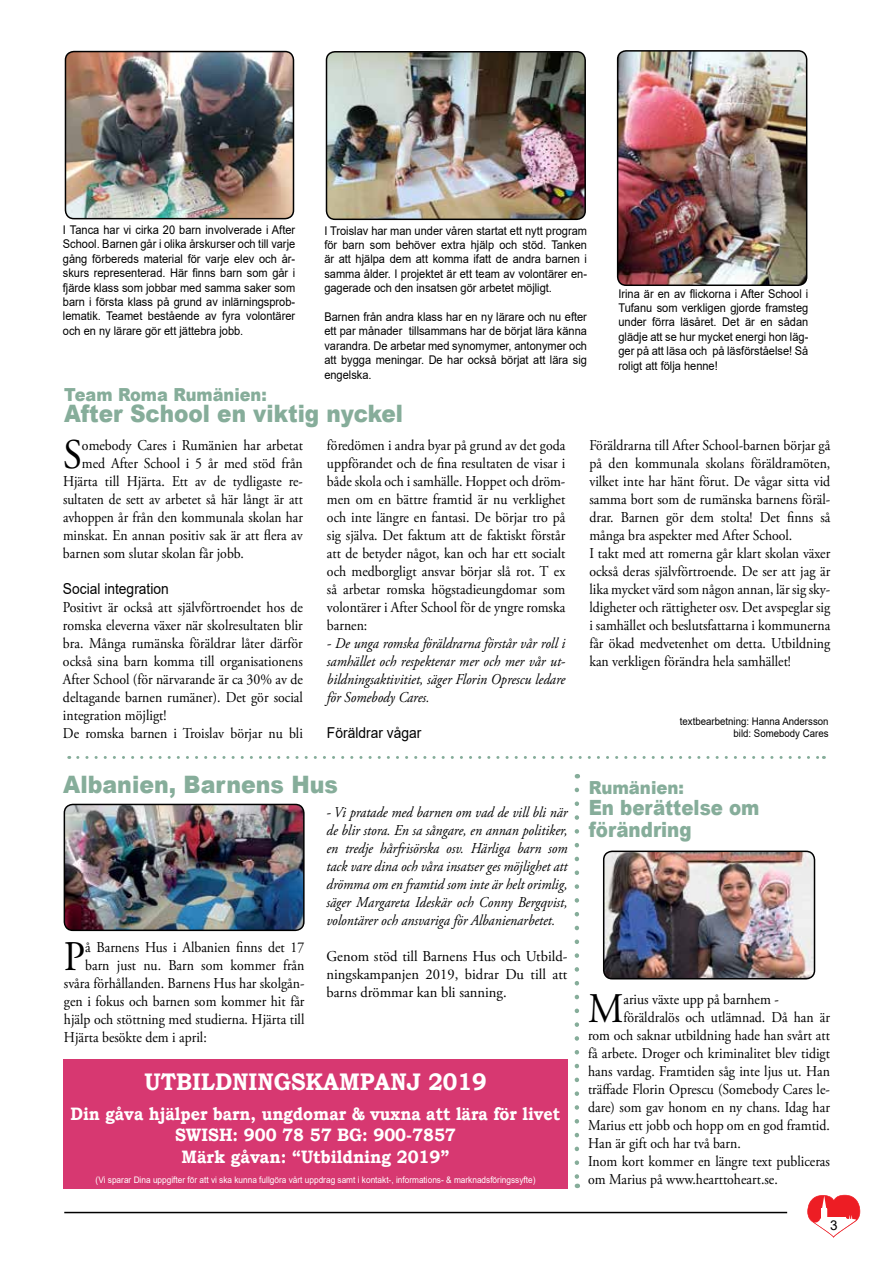
<style>
.page{position:relative;width:893px;height:1263px;background:#fff}
.page>*{position:absolute;margin:0;border:0;box-sizing:border-box;transform-origin:0 0}
.t1{font:42.15px "Adobe Garamond Pro";color:#000;scale:.92 1}
.t2{font:900 24px "Arial";color:#86ad9a;scale:.9 1}
.t3{font:700 24px "Bookman Old Style";color:#fff;scale:.92 1}
.t4{font:900 24px "Arial";color:#86ad9a;scale:.92 1}
.t5{font:900 21px/21.6px "Arial";color:#86ad9a;scale:.87 1}
.t6{font:700 18px/21.6px "Bookman Old Style";color:#fff;text-align:center;scale:.9 1}
.t7{font:900 18px "Arial";color:#86ad9a;scale:.9 1}
.t8{font:900 18px "Arial";color:#86ad9a;scale:.92 1}
.t9{font:15px/18px "Adobe Garamond Pro";color:#000;scale:.92 1}
.t10{font:italic 15px/18px "Adobe Garamond Pro";color:#000;text-align:justify;scale:.92 1}
.t11{font:15px "Adobe Garamond Pro";color:#000;scale:.9 1}
.t12{font:15px/18px "Adobe Garamond Pro";color:#000;text-align:justify}
.t13{font:15px "Arial";color:#000;scale:.92 1}
.t14{font:13.5px "Arial";color:#000}
.t15{font:12px/14.4px "Arial";color:#000;text-align:justify;scale:.92 1}
.t16{font:10.5px/12.6px "Arial";color:#000;text-align:right;scale:.92 1}
.t17{font:9px "Arial";color:#fff;scale:.92 1}
</style>
<div class="page">
<div style="left:64px;top:1059px;width:504px;height:129px;background:#d73871"></div>
<hr style="left:64px;top:1212px;width:723px;height:1px;background:#000">
<svg style="left:807px;top:1195px;width:53px;height:43px"></svg>
<img style="left:64px;top:804px;width:240px;height:126px">
<div style="left:64px;top:804px;width:241px;height:127px;border:2px solid #000;border-radius:9px"></div>
<img style="left:604px;top:853px;width:210px;height:126px">
<div style="left:603px;top:850px;width:212px;height:129px;border:2px solid #000;border-radius:9px"></div>
<img style="left:326px;top:52px;width:259px;height:167px">
<div style="left:326px;top:51px;width:260px;height:169px;border:2px solid #000;border-radius:9px"></div>
<img style="left:65px;top:52px;width:228px;height:167px">
<div style="left:65px;top:51px;width:229px;height:168px;border:2px solid #000;border-radius:9px"></div>
<img style="left:618px;top:51px;width:188px;height:234px">
<div style="left:617px;top:50px;width:190px;height:236px;border:2px solid #000;border-radius:9px"></div>
<svg style="left:78px;top:756px;width:746px;height:3px"></svg>
<svg style="left:575px;top:790px;width:4px;height:398px"></svg>
<p class="t15" style="left:63px;top:222px;width:254px">I Tanca har vi cirka 20 barn involverade i After School. Barnen går i olika årskurser och till varje gång förbereds material för varje elev och år&shy;skurs representerad. Här finns barn som går i fjärde klass som jobbar med samma saker som barn i första klass på grund av inlärningsprob&shy;lematik. Teamet bestående av fyra volontärer och en ny lärare gör ett jättebra jobb.</p>
<p class="t15" style="left:324px;top:223px;width:287px">I Troislav har man under våren startat ett nytt program för barn som behöver extra hjälp och stöd. Tanken är att hjälpa dem att komma ifatt de andra barnen i samma ålder. I projektet är ett team av volontärer en&shy;gagerade och den insatsen gör arbetet möjligt.</p>
<p class="t15" style="left:324px;top:309px;width:287px">Barnen från andra klass har en ny lärare och nu efter ett par månader tillsammans har de börjat lära känna varandra. De arbetar med synomymer, antonymer och att bygga meningar. De har också börjat att lära sig engelska.</p>
<p class="t7" style="left:64px;top:381px;width:227px">Team Roma Rumänien:</p>
<h2 class="t2" style="left:64px;top:396px;width:378px">After School en viktig nyckel</h2>
<p class="t15" style="left:618px;top:286px;width:208px">Irina är en av flickorna i After School i Tufanu som verkligen gjorde framsteg under förra läsåret. Det är en sådan glädje att se hur mycket energi hon läg&shy;ger på att läsa och på läsförståelse! Så roligt att följa henne!</p>
<h1 class="t1" style="left:63px;top:429px;width:22px">S</h1>
<p class="t9" style="left:82px;top:436px;width:242px">omebody Cares i Rumänien har arbetat</p>
<p class="t9" style="left:82px;top:454px;width:242px">med After School i 5 år med stöd från</p>
<p class="t9" style="left:63px;top:472px;width:262px">Hjärta till Hjärta. Ett av de tydligaste re-</p>
<p class="t11" style="left:63px;top:490px;width:268px">sultaten de sett av arbetet så här långt är att</p>
<p class="t11" style="left:63px;top:508px;width:268px">avhoppen år från den kommunala skolan har</p>
<p class="t11" style="left:63px;top:526px;width:268px">minskat. En annan positiv sak är att flera av</p>
<p class="t9" style="left:63px;top:544px;width:198px">barnen som slutar skolan får jobb.</p>
<p class="t13" style="left:63px;top:578px;width:117px">Social integration</p>
<p class="t9" style="left:63px;top:598px;width:262px">Positivt är också att självförtroendet hos de romska eleverna växer när skolresultaten blir bra. Många rumänska föräldrar låter därför också sina barn komma till organisationens After School (för närvarande är ca 30% av de deltagande barnen rumäner). Det gör social integration möjligt!<br>De romska barnen i Troislav börjar nu bli</p>
<p class="t9" style="left:327px;top:436px;width:261px;text-align:justify">föredömen i andra byar på grund av det goda uppförandet och de fina resultaten de visar i både skola och i samhälle. Hoppet och dröm&shy;men om en bättre framtid är nu verklighet och inte längre en fantasi. De börjar tro på sig själva. Det faktum att de faktiskt förstår att de betyder något, kan och har ett socialt och medborgligt ansvar börjar slå rot. T ex så arbetar romska högstadieungdomar som volontärer i After School för de yngre romska barnen:</p>
<p class="t10" style="left:327px;top:634px;width:261px">- De unga romska föräldrarna förstår vår roll i samhället och respekterar mer och mer vår ut&shy;bildningsaktivitiet, säger Florin Oprescu ledare för Somebody Cares.</p>
<p class="t13" style="left:327px;top:722px;width:104px">Föräldrar vågar</p>
<h2 class="t4" style="left:63px;top:767px;width:300px">Albanien, Barnens Hus</h2>
<h1 class="t1" style="left:64px;top:931px;width:25px">P</h1>
<p class="t9" style="left:85px;top:939px;width:240px">å Barnens Hus i Albanien finns det 17</p>
<p class="t9" style="left:85px;top:957px;width:240px">barn just nu. Barn som kommer från</p>
<p class="t9" style="left:64px;top:975px;width:263px">svåra förhållanden. Barnens Hus har skolgån-</p>
<p class="t9" style="left:64px;top:993px;width:263px">gen i fokus och barnen som kommer hit får</p>
<p class="t9" style="left:64px;top:1011px;width:263px">hjälp och stöttning med studierna. Hjärta till</p>
<p class="t9" style="left:64px;top:1029px;width:157px">Hjärta besökte dem i april:</p>
<p class="t10" style="left:326px;top:804px;width:263px">- Vi pratade med barnen om vad de vill bli när de blir stora. En sa sångare, en annan politiker, en tredje hårfrisörska osv. Härliga barn som tack vare dina och våra insatser ges möjlighet att drömma om en framtid som inte är helt orimlig, säger Margareta Ideskär och Conny Bergqvist, volontärer och ansvariga för Albanienarbetet.</p>
<p class="t12" style="left:326px;top:948px;width:242px">Genom stöd till Barnens Hus och Utbild&shy;ningskampanjen 2019, bidrar Du till att barns drömmar kan bli sanning.</p>
<h2 class="t3" style="left:144px;top:1064px;width:374px">UTBILDNINGSKAMPANJ 2019</h2>
<p class="t6" style="left:70px;top:1102px;width:546px">Din gåva hjälper barn, ungdomar &amp; vuxna att lära för livet<br>SWISH: 900 78 57 BG: 900-7857<br>Märk gåvan: “Utbildning 2019”</p>
<p class="t17" style="left:96px;top:1174px;width:480px">(Vi sparar Dina uppgifter för att vi ska kunna fullgöra vårt uppdrag samt i kontakt-, informations- &amp; marknadsföringssyfte)</p>
<p class="t9" style="left:589px;top:437px;width:263px">Föräldrarna till After School-barnen börjar gå på den kommunala skolans föräldramöten, vilket inte har hänt förut. De vågar sitta vid samma bort som de rumänska barnens föräl&shy;drar. Barnen gör dem stolta! Det finns så många bra aspekter med After School.<br>I takt med att romerna går klart skolan växer också deras självförtroende. De ser att jag är lika mycket värd som någon annan, lär sig sky&shy;ldigheter och rättigheter osv. Det avspeglar sig i samhället och beslutsfattarna i kommunerna får ökad medvetenhet om detta. Utbildning kan verkligen förändra hela samhället!</p>
<p class="t16" style="left:680px;top:714px;width:163px">textbearbetning: Hanna Andersson bild: Somebody Cares</p>
<p class="t8" style="left:589px;top:775px;width:105px">Rumänien:</p>
<h3 class="t5" style="left:589px;top:796px;width:198px">En berättelse om förändring</h3>
<h1 class="t1" style="left:588px;top:983px;width:40px">M</h1>
<p class="t9" style="left:623px;top:991px;width:170px">arius växte upp på barnhem -</p>
<p class="t9" style="left:623px;top:1009px;width:226px">föräldralös och utlämnad. Då han är</p>
<p class="t9" style="left:588px;top:1027px;width:264px">rom och saknar utbildning hade han svårt att</p>
<p class="t9" style="left:588px;top:1045px;width:264px">få arbete. Droger och kriminalitet blev tidigt</p>
<p class="t9" style="left:588px;top:1063px;width:264px">hans vardag. Framtiden såg inte ljus ut. Han</p>
<p class="t9" style="left:588px;top:1081px;width:264px">träffade Florin Oprescu (Somebody Cares le-</p>
<p class="t9" style="left:588px;top:1099px;width:264px">dare) som gav honom en ny chans. Idag har</p>
<p class="t9" style="left:588px;top:1117px;width:264px">Marius ett jobb och hopp om en god framtid.</p>
<p class="t9" style="left:588px;top:1135px;width:167px">Han är gift och har två barn.</p>
<p class="t9" style="left:588px;top:1153px;width:264px">Inom kort kommer en längre text publiceras</p>
<p class="t9" style="left:588px;top:1171px;width:208px">om Marius på www.hearttoheart.se.</p>
<p class="t14" style="left:830px;top:1216px;width:9px">3</p>
</div>
